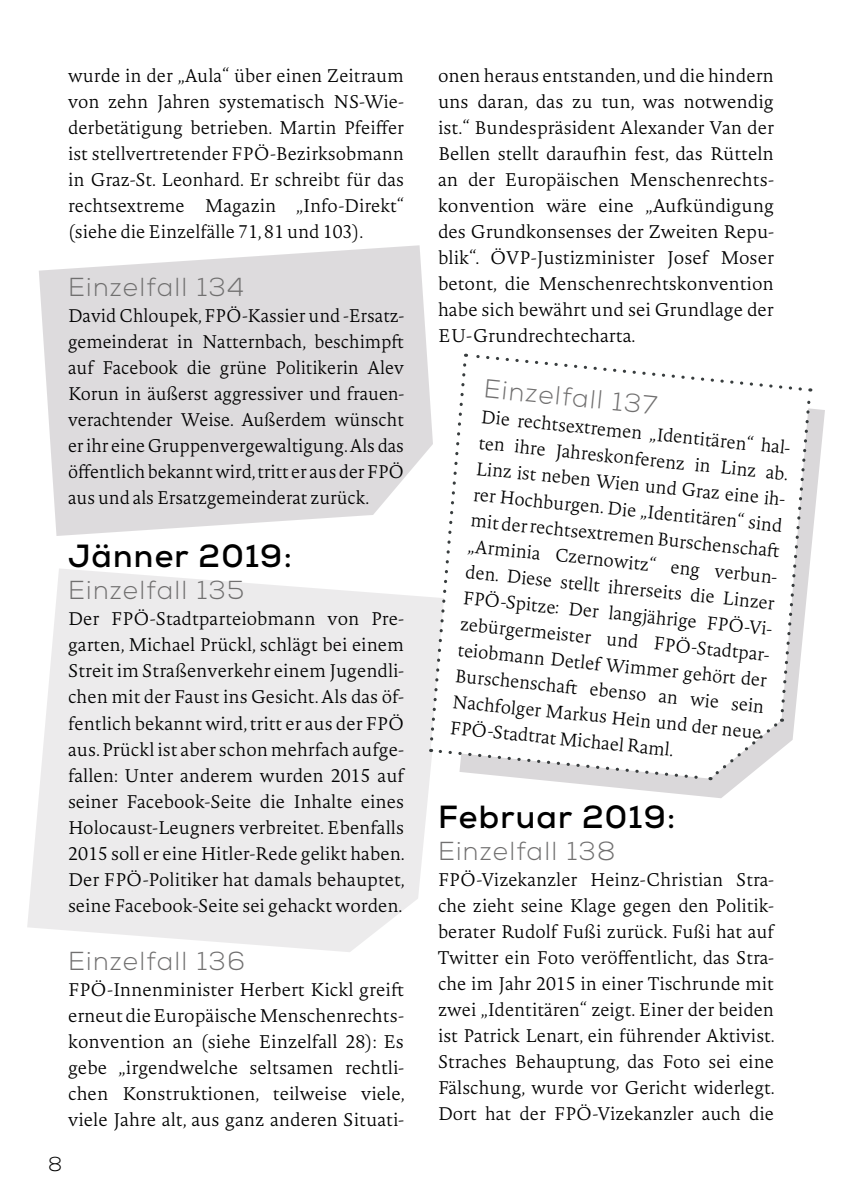
<style>
.page{position:relative;width:842px;height:1191px;background:#fff}
.page>*{position:absolute;margin:0;border:0;box-sizing:border-box;transform-origin:0 0}
.t1{font:700 32px "Nexa";letter-spacing:.04em;color:#000}
.t2{font:300 26px "Nexa";letter-spacing:.05em;color:#706f6f}
.t3{font:300 20px "Nexa";color:#000}
.t4{font:200 18px/26px "Novel Pro";color:#000;text-align:justify}
.t5{font:200 18px/26px "Novel Pro";color:#000;text-align:justify;scale:.96 1}
</style>
<div class="page">
<svg style="left:27px;top:568px;width:402px;height:384px;background:#eeedee"></svg>
<svg style="left:39px;top:245px;width:389px;height:291px;background:#e1dfe1"></svg>
<svg style="left:552px;top:409px;width:273px;height:389px"></svg>
<svg style="left:428px;top:353px;width:385px;height:428px"></svg>
<p class="t4" style="left:68px;top:62px;width:337px">wurde in der „Aula“ über einen Zeitraum von zehn Jahren systematisch NS-Wie&shy;derbetätigung betrieben. Martin Pfeiffer ist stellvertretender FPÖ-Bezirksobmann in Graz-St. Leonhard. Er schreibt für das rechtsextreme Magazin „Info-Direkt“ (siehe die Einzelfälle 71, 81 und 103).</p>
<h2 class="t2" style="left:68px;top:272px;width:178px">Einzelfall 134</h2>
<p class="t5" style="left:68px;top:302px;width:351px">David Chloupek, FPÖ-Kassier und -Ersatz&shy;gemeinderat in Natternbach, beschimpft auf Facebook die grüne Politikerin Alev Korun in äußerst aggressiver und frauen&shy;verachtender Weise. Außerdem wünscht er ihr eine Gruppenvergewaltigung. Als das öffentlich bekannt wird, tritt er aus der FPÖ aus und als Ersatzgemeinderat zurück.</p>
<h1 class="t1" style="left:68px;top:536px;width:225px">Jänner 2019:</h1>
<h2 class="t2" style="left:68px;top:575px;width:178px">Einzelfall 135</h2>
<p class="t4" style="left:68px;top:605px;width:338px">Der FPÖ-Stadtparteiobmann von Pre&shy;garten, Michael Prückl, schlägt bei einem Streit im Straßenverkehr einem Jugendli&shy;chen mit der Faust ins Gesicht. Als das öf&shy;fentlich bekannt wird, tritt er aus der FPÖ aus. Prückl ist aber schon mehrfach aufge&shy;fallen: Unter anderem wurden 2015 auf seiner Facebook-Seite die Inhalte eines Holocaust-Leugners verbreitet. Ebenfalls 2015 soll er eine Hitler-Rede gelikt haben.<br>Der FPÖ-Politiker hat damals behauptet, seine Facebook-Seite sei gehackt worden.</p>
<h2 class="t2" style="left:68px;top:945px;width:178px">Einzelfall 136</h2>
<p class="t4" style="left:68px;top:975px;width:338px">FPÖ-Innenminister Herbert Kickl greift erneut die Europäische Menschenrechts&shy;konvention an (siehe Einzelfall 28): Es gebe „irgendwelche seltsamen rechtli&shy;chen Konstruktionen, teilweise viele, viele Jahre alt, aus ganz anderen Situati-</p>
<p class="t3" style="left:48px;top:1151px;width:16px">8</p>
<p class="t4" style="left:438px;top:62px;width:337px">onen heraus entstanden, und die hindern uns daran, das zu tun, was notwendig ist.“ Bundespräsident Alexander Van der Bellen stellt daraufhin fest, das Rütteln an der Europäischen Menschenrechts&shy;konvention wäre eine „Aufkündigung des Grundkonsenses der Zweiten Repu&shy;blik“. ÖVP-Justizminister Josef Moser betont, die Menschenrechtskonvention habe sich bewährt und sei Grundlage der EU-Grundrechtecharta.</p>
<h2 class="t2" style="left:486px;top:373px;width:175px;rotate:6deg">Einzelfall 137</h2>
<p class="t4" style="left:483px;top:402px;width:317px;text-align:left;rotate:6deg">Die rechtsextremen „Identitären“ hal&shy;ten ihre Jahreskonferenz in Linz ab.<br>Linz ist neben Wien und Graz eine ih&shy;rer Hochburgen. Die „Identitären“ sind mit der rechtsextremen Burschenschaft „Arminia Czernowitz“ eng verbun&shy;den. Diese stellt ihrerseits die Linzer FPÖ-Spitze: Der langjährige FPÖ-Vi&shy;zebürgermeister und FPÖ-Stadtpar&shy;teiobmann Detlef Wimmer gehört der Burschenschaft ebenso an wie sein Nachfolger Markus Hein und der neue FPÖ-Stadtrat Michael Raml.</p>
<h1 class="t1" style="left:438px;top:796px;width:239px">Februar 2019:</h1>
<h2 class="t2" style="left:438px;top:835px;width:179px">Einzelfall 138</h2>
<p class="t4" style="left:438px;top:866px;width:338px">FPÖ-Vizekanzler Heinz-Christian Stra&shy;che zieht seine Klage gegen den Politik&shy;berater Rudolf Fußi zurück. Fußi hat auf Twitter ein Foto veröffentlicht, das Stra&shy;che im Jahr 2015 in einer Tischrunde mit zwei „Identitären“ zeigt. Einer der beiden ist Patrick Lenart, ein führender Aktivist.<br>Straches Behauptung, das Foto sei eine Fälschung, wurde vor Gericht widerlegt.<br>Dort hat der FPÖ-Vizekanzler auch die</p>
</div>
